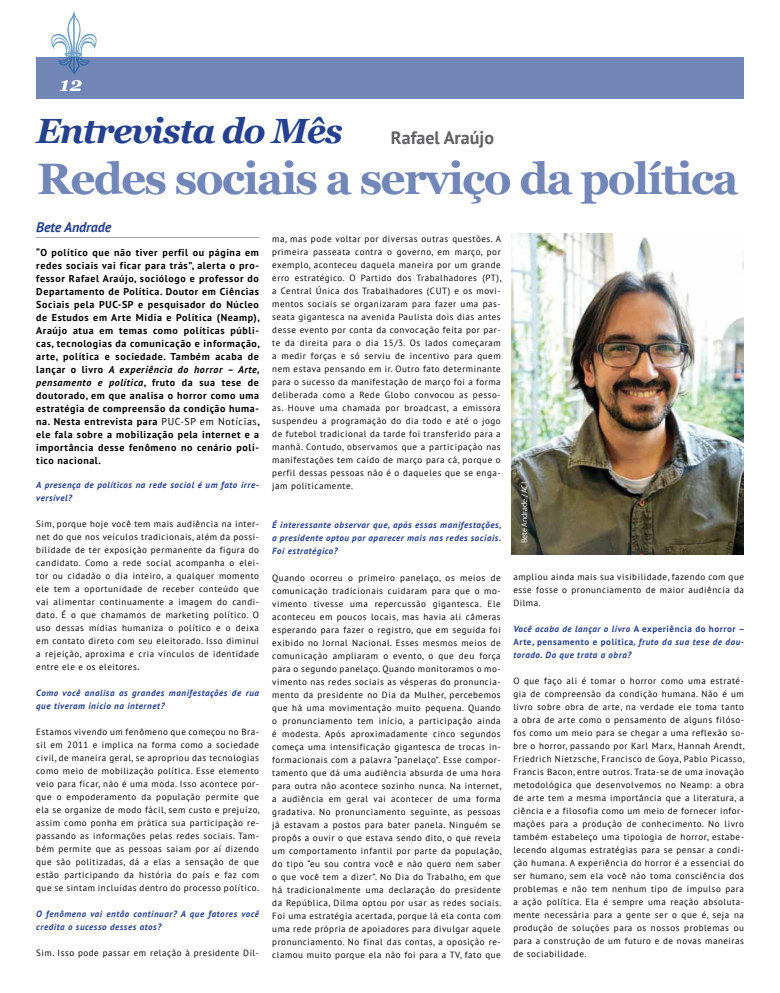
<style>
.page{position:relative;width:780px;height:993px;background:#fff}
.page>*{position:absolute;margin:0;border:0;box-sizing:border-box;transform-origin:0 0}
.t1{font:700 44px "Georgia";letter-spacing:-.04em;color:#7286b8}
.t2{font:italic 700 35px "Georgia";letter-spacing:-.04em;color:#25408f}
.t3{font:italic 700 20px "Georgia";color:#fff}
.t4{font:700 18px "PT Sans";color:#616264}
.t5{font:italic 700 14px "PT Sans";letter-spacing:-.01em;color:#25408f}
.t6{font:700 10px/13px "PT Sans";letter-spacing:.06em;color:#000;text-align:justify}
.t7{font:9px/13px "PT Sans";letter-spacing:.06em;color:#000;text-align:justify}
.t8{font:italic 700 9px/13px "PT Sans";letter-spacing:.06em;color:#25408f}
.t9{font:8px "PT Sans";letter-spacing:-.02em;color:#fff}
.s1{font-style:italic}
.s2{font-weight:400}
.s3{font-style:normal}
</style>
<div class="page">
<hr style="left:36px;top:237px;width:223px;height:1px;background:#a7a9ac">
<div style="left:36px;top:58px;width:708px;height:41px;background:#7286b8"></div>
<svg style="left:50px;top:11px;width:48px;height:64px"></svg>
<img style="left:511px;top:233px;width:233px;height:321px">
<h3 class="t3" style="left:60px;top:71px;width:24px">12</h3>
<h2 class="t2" style="left:36px;top:108px;width:308px">Entrevista do Mês</h2>
<h3 class="t4" style="left:391px;top:125px;width:105px">Rafael Araújo</h3>
<h1 class="t1" style="left:37px;top:150px;width:703px">Redes sociais a serviço da política</h1>
<p class="t7" style="left:272px;top:232px;width:231px">ma, mas pode voltar por diversas outras questões. A primeira passeata contra o governo, em março, por exemplo, aconteceu daquela maneira por um grande erro estratégico. O Partido dos Trabalhadores (PT), a Central Única dos Trabalhadores (CUT) e os movi&shy;mentos sociais se organizaram para fazer uma pas&shy;seata gigantesca na avenida Paulista dois dias antes desse evento por conta da convocação feita por par&shy;te da direita para o dia 15/3. Os lados começaram a medir forças e só serviu de incentivo para quem nem estava pensando em ir. Outro fato determinante para o sucesso da manifestação de março foi a forma deliberada como a Rede Globo convocou as pesso&shy;as. Houve uma chamada por broadcast, a emissora suspendeu a programação do dia todo e até o jogo de futebol tradicional da tarde foi transferido para a manhã. Contudo, observamos que a participação nas manifestações tem caído de março para cá, porque o perfil dessas pessoas não é o daqueles que se enga&shy;jam politicamente.</p>
<p class="t8" style="left:272px;top:518px;width:230px;text-align:justify">É interessante observar que, após essas manifestações, a presidente optou por aparecer mais nas redes sociais.<br>Foi estratégico?</p>
<p class="t7" style="left:272px;top:570px;width:231px">Quando ocorreu o primeiro panelaço, os meios de comunicação tradicionais cuidaram para que o mo&shy;vimento tivesse uma repercussão gigantesca. Ele aconteceu em poucos locais, mas havia ali câmeras esperando para fazer o registro, que em seguida foi exibido no Jornal Nacional. Esses mesmos meios de comunicação ampliaram o evento, o que deu força para o segundo panelaço. Quando monitoramos o mo&shy;vimento nas redes sociais as vésperas do pronuncia&shy;mento da presidente no Dia da Mulher, percebemos que há uma movimentação muito pequena. Quando o pronunciamento tem início, a participação ainda é modesta. Após aproximadamente cinco segundos começa uma intensificação gigantesca de trocas in&shy;formacionais com a palavra “panelaço”. Esse compor&shy;tamento que dá uma audiência absurda de uma hora para outra não acontece sozinho nunca. Na internet, a audiência em geral vai acontecer de uma forma gradativa. No pronunciamento seguinte, as pessoas já estavam a postos para bater panela. Ninguém se propôs a ouvir o que estava sendo dito, o que revela um comportamento infantil por parte da população, do tipo “eu sou contra você e não quero nem saber o que você tem a dizer”. No Dia do Trabalho, em que há tradicionalmente uma declaração do presidente da República, Dilma optou por usar as redes sociais.<br>Foi uma estratégia acertada, porque lá ela conta com uma rede própria de apoiadores para divulgar aquele pronunciamento. No final das contas, a oposição re&shy;clamou muito porque ela não foi para a TV, fato que</p>
<p class="t7" style="left:513px;top:569px;width:232px">ampliou ainda mais sua visibilidade, fazendo com que esse fosse o pronunciamento de maior audiência da Dilma.</p>
<h3 class="t5" style="left:36px;top:217px;width:76px">Bete Andrade</h3>
<p class="t6" style="left:36px;top:245px;width:225px">“O político que não tiver perfil ou página em redes sociais vai ficar para trás”, alerta o pro&shy;fessor Rafael Araújo, sociólogo e professor do Departamento de Política. Doutor em Ciências Sociais pela PUC-SP e pesquisador do Núcleo de Estudos em Arte Mídia e Política (Neamp), Araújo atua em temas como políticas públi&shy;cas, tecnologias da comunicação e informação, arte, política e sociedade. Também acaba de lançar o livro <span class="s1">A experiência do horror – Arte, pensamento e política</span>, fruto da sua tese de doutorado, em que analisa o horror como uma estratégia de compreensão da condição huma&shy;na. Nesta entrevista para <span class="s2">PUC-SP em Notícias</span>, ele fala sobre a mobilização pela internet e a importância desse fenômeno no cenário polí&shy;tico nacional.</p>
<p class="t8" style="left:36px;top:478px;width:224px">A presença de políticos na rede social é um fato irre&shy;versível?</p>
<p class="t7" style="left:36px;top:517px;width:224px">Sim, porque hoje você tem mais audiência na inter&shy;net do que nos veículos tradicionais, além da possi&shy;bilidade de ter exposição permanente da figura do candidato. Como a rede social acompanha o elei&shy;tor ou cidadão o dia inteiro, a qualquer momento ele tem a oportunidade de receber conteúdo que vai alimentar continuamente a imagem do candi&shy;dato. É o que chamamos de marketing político. O uso dessas mídias humaniza o político e o deixa em contato direto com seu eleitorado. Isso diminui a rejeição, aproxima e cria vínculos de identidade entre ele e os eleitores.</p>
<p class="t8" style="left:36px;top:686px;width:224px">Como você analisa as grandes manifestações de rua que tiveram início na internet?</p>
<p class="t7" style="left:36px;top:725px;width:225px">Estamos vivendo um fenômeno que começou no Bra&shy;sil em 2011 e implica na forma como a sociedade civil, de maneira geral, se apropriou das tecnologias como meio de mobilização política. Esse elemento veio para ficar, não é uma moda. Isso acontece por&shy;que o empoderamento da população permite que ela se organize de modo fácil, sem custo e prejuízo, assim como ponha em prática sua participação re&shy;passando as informações pelas redes sociais. Tam&shy;bém permite que as pessoas saiam por aí dizendo que são politizadas, dá a elas a sensação de que estão participando da história do país e faz com que se sintam incluídas dentro do processo político.</p>
<p class="t8" style="left:36px;top:907px;width:224px">O fenômeno vai então continuar? A que fatores você credita o sucesso desses atos?</p>
<p class="t7" style="left:36px;top:946px;width:224px">Sim. Isso pode passar em relação à presidente Dil-</p>
<p class="t9" style="left:519px;top:543px;width:63px;rotate:-90deg">Bete Andrade / ACI</p>
<p class="t8" style="left:513px;top:621px;width:233px;text-align:justify">Você acaba de lançar o livro <span class="s3">A experiência do horror – Arte, pensamento e política</span>, fruto da sua tese de dou&shy;torado. Do que trata a obra?</p>
<p class="t7" style="left:513px;top:673px;width:233px">O que faço ali é tomar o horror como uma estraté&shy;gia de compreensão da condição humana. Não é um livro sobre obra de arte, na verdade ele toma tanto a obra de arte como o pensamento de alguns filóso&shy;fos como um meio para se chegar a uma reflexão so&shy;bre o horror, passando por Karl Marx, Hannah Arendt, Friedrich Nietzsche, Francisco de Goya, Pablo Picasso, Francis Bacon, entre outros. Trata-se de uma inovação metodológica que desenvolvemos no Neamp: a obra de arte tem a mesma importância que a literatura, a ciência e a filosofia como um meio de fornecer infor&shy;mações para a produção de conhecimento. No livro também estabeleço uma tipologia de horror, estabe&shy;lecendo algumas estratégias para se pensar a condi&shy;ção humana. A experiência do horror é a essencial do ser humano, sem ela você não toma consciência dos problemas e não tem nenhum tipo de impulso para a ação política. Ela é sempre uma reação absoluta&shy;mente necessária para a gente ser o que é, seja na produção de soluções para os nossos problemas ou para a construção de um futuro e de novas maneiras de sociabilidade.</p>
</div>
